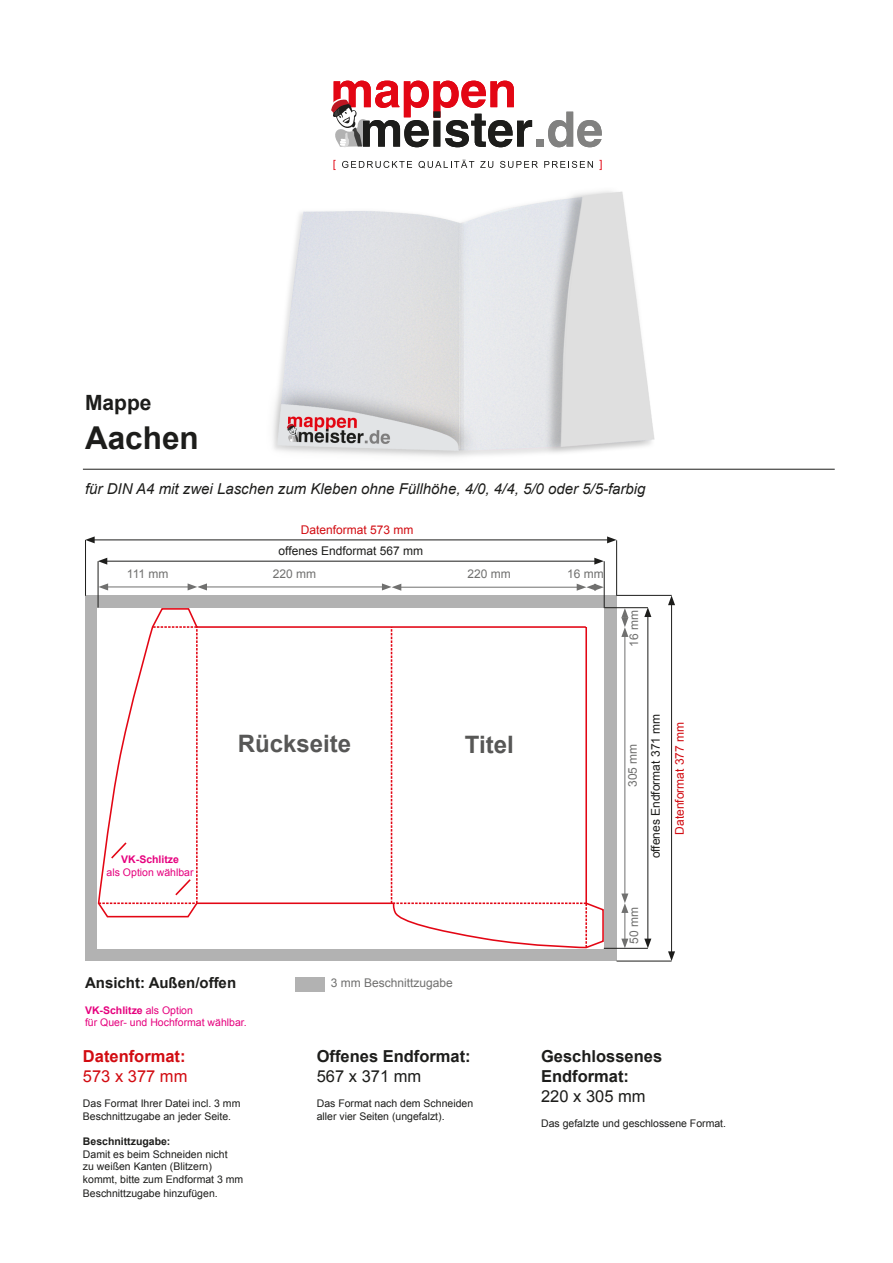
<style>
.page{position:relative;width:893px;height:1263px;background:#fff}
.page>*{position:absolute;margin:0;border:0;box-sizing:border-box;transform-origin:0 0}
.t1{font:700 31.5px "Arial";color:#1d1d1b}
.t2{font:700 24px "Arial";color:#575756}
.t3{font:700 21px "Arial";color:#1d1d1b}
.t4{font:700 16.5px/19.8px "Arial";color:#1d1d1b}
.t5{font:16.5px "Arial";color:#1d1d1b}
.t6{font:700 16.5px "Arial";color:#d20b11}
.t7{font:16.5px "Arial";color:#d20b11}
.t8{font:italic 15px "Arial";color:#1d1d1b}
.t9{font:700 15px "Arial";color:#1d1d1b}
.t10{font:12px "Arial";color:#70706f}
.t11{font:12px "Arial";color:#1d1d1b}
.t12{font:12px "Arial";color:#d20b11}
.t13{font:10.5px/12.6px "Arial";color:#1d1d1b}
.t14{font:10.5px/12.6px "Arial";color:#e6007e}
.t15{font:700 10.5px "Arial";color:#1d1d1b}
.t16{font:700 10.5px "Arial";color:#e6007e}
.s1{font-weight:700}
</style>
<div class="page">
<div style="left:536px;top:139px;width:7px;height:8px;background:#818180"></div>
<svg style="left:548px;top:112px;width:54px;height:35px"></svg>
<svg style="left:333px;top:160px;width:3px;height:10px"></svg>
<svg style="left:342px;top:161px;width:70px;height:7px"></svg>
<svg style="left:418px;top:160px;width:56px;height:8px"></svg>
<svg style="left:480px;top:161px;width:13px;height:7px"></svg>
<svg style="left:500px;top:161px;width:38px;height:7px"></svg>
<svg style="left:544px;top:161px;width:49px;height:7px"></svg>
<svg style="left:599px;top:160px;width:3px;height:10px"></svg>
<svg style="left:331px;top:81px;width:201px;height:67px"></svg>
<div style="left:85px;top:595px;width:532px;height:366px;background:#b2b2b2"></div>
<div style="left:98px;top:608px;width:506px;height:340px;background:#fff"></div>
<div style="left:391px;top:627px;width:196px;height:320px;background:#fff"></div>
<div style="left:99px;top:626px;width:99px;height:278px;background:#fff"></div>
<hr style="left:399px;top:587px;width:180px;height:1px;background:#70706f">
<svg style="left:577px;top:584px;width:27px;height:7px"></svg>
<hr style="left:205px;top:586px;width:179px;height:1px;background:#70706f">
<svg style="left:382px;top:583px;width:19px;height:8px"></svg>
<hr style="left:106px;top:586px;width:84px;height:1px;background:#70706f">
<svg style="left:99px;top:583px;width:9px;height:7px"></svg>
<svg style="left:188px;top:583px;width:19px;height:7px"></svg>
<hr style="left:624px;top:634px;width:1px;height:262px;background:#70706f">
<hr style="left:647px;top:615px;width:1px;height:326px;background:#1d1d1b">
<svg style="left:644px;top:938px;width:7px;height:10px"></svg>
<svg style="left:644px;top:608px;width:7px;height:9px"></svg>
<hr style="left:671px;top:603px;width:1px;height:351px;background:#1d1d1b">
<svg style="left:668px;top:951px;width:7px;height:10px"></svg>
<svg style="left:668px;top:596px;width:7px;height:9px"></svg>
<hr style="left:105px;top:561px;width:492px;height:1px;background:#1d1d1b">
<svg style="left:98px;top:558px;width:9px;height:7px"></svg>
<svg style="left:594px;top:558px;width:10px;height:7px"></svg>
<hr style="left:92px;top:539px;width:517px;height:1px;background:#1d1d1b">
<svg style="left:85px;top:536px;width:10px;height:7px"></svg>
<svg style="left:607px;top:536px;width:10px;height:7px"></svg>
<div style="left:296px;top:977px;width:29px;height:15px;background:#b2b2b2"></div>
<hr style="left:98px;top:561px;width:1px;height:47px;background:#1d1d1b">
<hr style="left:604px;top:561px;width:1px;height:47px;background:#1d1d1b">
<hr style="left:605px;top:607px;width:43px;height:1px;background:#1d1d1b">
<hr style="left:604px;top:948px;width:44px;height:1px;background:#1d1d1b">
<hr style="left:85px;top:540px;width:1px;height:56px;background:#1d1d1b">
<hr style="left:616px;top:540px;width:1px;height:55px;background:#1d1d1b">
<hr style="left:616px;top:595px;width:56px;height:1px;background:#1d1d1b">
<hr style="left:617px;top:961px;width:54px;height:1px;background:#1d1d1b">
<img style="left:258px;top:191px;width:412px;height:278px">
<hr style="left:83px;top:469px;width:752px;height:1px;background:#1d1d1b">
<hr style="left:624px;top:910px;width:1px;height:31px;background:#70706f">
<svg style="left:621px;top:938px;width:7px;height:10px"></svg>
<svg style="left:621px;top:893px;width:7px;height:20px"></svg>
<svg style="left:621px;top:608px;width:7px;height:29px"></svg>
<h3 class="t3" style="left:85px;top:389px;width:68px">Mappe</h3>
<h1 class="t1" style="left:85px;top:417px;width:115px">Aachen</h1>
<h3 class="t8" style="left:85px;top:479px;width:562px">für DIN A4 mit zwei Laschen zum Kleben ohne Füllhöhe, 4/0, 4/4, 5/0 oder 5/5-farbig</h3>
<p class="t12" style="left:301px;top:522px;width:114px">Datenformat 573 mm</p>
<p class="t11" style="left:279px;top:543px;width:146px">offenes Endformat 567 mm</p>
<p class="t10" style="left:127px;top:566px;width:43px">111 mm</p>
<p class="t10" style="left:273px;top:566px;width:45px">220 mm</p>
<p class="t10" style="left:467px;top:566px;width:45px">220 mm</p>
<p class="t10" style="left:567px;top:566px;width:38px">16 mm</p>
<p class="t10" style="left:626px;top:647px;width:38px;rotate:-90deg">16 mm</p>
<p class="t16" style="left:121px;top:852px;width:59px">VK-Schlitze</p>
<p class="t14" style="left:107px;top:866px;width:88px">als Option wählbar</p>
<h2 class="t2" style="left:238px;top:728px;width:115px">Rückseite</h2>
<h2 class="t2" style="left:465px;top:729px;width:50px">Titel</h2>
<h3 class="t9" style="left:85px;top:973px;width:153px">Ansicht: Außen/offen</h3>
<p class="t10" style="left:331px;top:975px;width:124px">3 mm Beschnittzugabe</p>
<p class="t14" style="left:85px;top:1004px;width:163px"><span class="s1">VK-Schlitze</span> als Option<br>für Quer- und Hochformat wählbar.</p>
<p class="t10" style="left:625px;top:787px;width:45px;rotate:-90deg">305 mm</p>
<p class="t11" style="left:648px;top:858px;width:146px;rotate:-90deg">offenes Endformat 371 mm</p>
<p class="t12" style="left:672px;top:835px;width:114px;rotate:-90deg">Datenformat 377 mm</p>
<p class="t10" style="left:626px;top:944px;width:38px;rotate:-90deg">50 mm</p>
<h3 class="t6" style="left:83px;top:1045px;width:104px">Datenformat:</h3>
<h3 class="t7" style="left:83px;top:1065px;width:106px">573 x 377 mm</h3>
<p class="t13" style="left:83px;top:1097px;width:159px">Das Format Ihrer Datei incl. 3 mm<br>Beschnittzugabe an jeder Seite.</p>
<p class="t15" style="left:83px;top:1134px;width:89px">Beschnittzugabe:</p>
<p class="t13" style="left:83px;top:1148px;width:162px">Damit es beim Schneiden nicht<br>zu weißen Kanten (Blitzern) kommt, bitte zum Endformat 3 mm</p>
<p class="t13" style="left:83px;top:1187px;width:136px">Beschnittzugabe hinzufügen.</p>
<h3 class="t4" style="left:317px;top:1047px;width:156px">Offenes Endformat:</h3>
<h3 class="t5" style="left:317px;top:1065px;width:106px">567 x 371 mm</h3>
<p class="t13" style="left:317px;top:1097px;width:158px">Das Format nach dem Schneiden aller vier Seiten (ungefalzt).</p>
<h3 class="t4" style="left:541px;top:1047px;width:123px">Geschlossenes<br>Endformat:</h3>
<h3 class="t5" style="left:541px;top:1085px;width:106px">220 x 305 mm</h3>
<p class="t13" style="left:541px;top:1117px;width:186px">Das gefalzte und geschlossene Format.</p>
</div>
